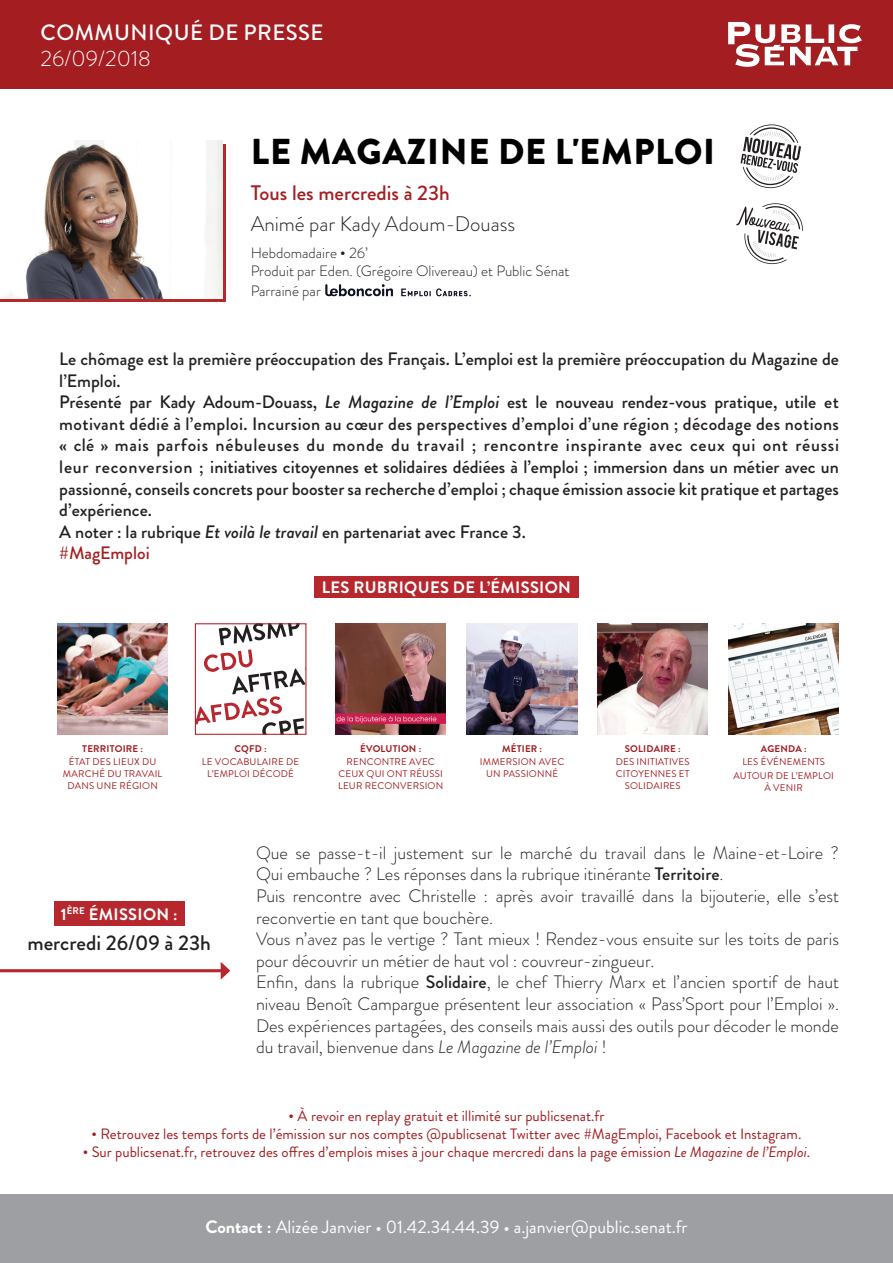
<style>
.page{position:relative;width:893px;height:1263px;background:#fff}
.page>*{position:absolute;margin:0;border:0;box-sizing:border-box;transform-origin:0 0}
.t1{font:900 36px "Brandon Grotesque";letter-spacing:.02em;color:#000}
.t2{font:500 22.2px "Brandon Grotesque";letter-spacing:.02em;color:#fff}
.t3{font:300 22.2px "Brandon Grotesque";color:#fff}
.t4{font:500 21.15px "Brandon Grotesque";color:#231f20}
.t5{font:300 21px "Brandon Grotesque";color:#231f20}
.t6{font:500 21px "Brandon Grotesque";color:#a41d21}
.t7{font:500 18px/21.6px "Brandon Grotesque";color:#231f20}
.t8{font:300 18px/21.6px "Brandon Grotesque";color:#231f20}
.t9{font:18px "Brandon Grotesque";color:#fff}
.t10{font:700 16.5px "Brandon Grotesque";letter-spacing:.02em;color:#fff}
.t11{font:15px "Brandon Grotesque";color:#a41d21}
.t12{font:300 15px/18px "Brandon Grotesque";color:#231f20}
.t13{font:9.75px/11.6px "Brandon Grotesque";letter-spacing:.02em;color:#a41d21;text-align:center}
.t14{font:700 9.75px "Brandon Grotesque";letter-spacing:.02em;color:#a41d21}
.s1{font-weight:500}
.s2{font-style:italic}
.s3{color:#a41d21}
.s4{font-weight:700}
</style>
<div class="page">
<div style="left:0;top:1195px;width:893px;height:68px;background:#9d9fa2"></div>
<img style="left:325px;top:284px;width:146px;height:13px">
<svg style="left:0;top:144px;width:226px;height:158px;background:#b94c51"></svg>
<img style="left:0;top:141px;width:222px;height:157px">
<div style="left:0;top:0;width:893px;height:89px;background:#a41d21"></div>
<svg style="left:728px;top:22px;width:134px;height:45px"></svg>
<div style="left:314px;top:577px;width:265px;height:21px;background:#b7282e"></div>
<svg style="left:740px;top:124px;width:61px;height:64px"></svg>
<div style="left:54px;top:901px;width:130px;height:25px;background:#b7282e"></div>
<hr style="left:0;top:969px;width:224px;height:3px;background:#b7282e">
<svg style="left:221px;top:962px;width:9px;height:18px"></svg>
<img style="left:467px;top:624px;width:110px;height:110px">
<img style="left:335px;top:624px;width:111px;height:110px">
<svg style="left:197px;top:625px;width:107px;height:108px"></svg>
<div style="left:195px;top:623px;width:111px;height:112px;border:1px solid #b7282e"></div>
<img style="left:57px;top:624px;width:111px;height:110px">
<img style="left:597px;top:624px;width:111px;height:110px">
<img style="left:728px;top:624px;width:111px;height:110px">
<svg style="left:736px;top:203px;width:67px;height:61px"></svg>
<p class="t2" style="left:41px;top:17px;width:285px">COMMUNIQUÉ DE PRESSE</p>
<p class="t3" style="left:40px;top:44px;width:112px">26/09/2018</p>
<h1 class="t1" style="left:251px;top:126px;width:466px">LE MAGAZINE DE L'EMPLOI</h1>
<p class="t6" style="left:251px;top:178px;width:201px">Tous les mercredis à 23h</p>
<p class="t5" style="left:251px;top:209px;width:266px">Animé par Kady Adoum-Douass</p>
<p class="t12" style="left:251px;top:244px;width:320px">Hebdomadaire <span class="s1">•</span> 26’<br>Produit par Eden. (Grégoire Olivereau) et Public Sénat</p>
<p class="t12" style="left:251px;top:281px;width:72px">Parrainé par</p>
<p class="t7" style="left:59px;top:348px;width:781px">Le chômage est la première préoccupation des Français. L’emploi est la première préoccupation du Magazine de l’Emploi.<br>Présenté par Kady Adoum-Douass, <span class="s2">Le Magazine de l’Emploi</span> est le nouveau rendez-vous pratique, utile et motivant dédié à l’emploi. Incursion au cœur des perspectives d’emploi d’une région ; décodage des notions « clé » mais parfois nébuleuses du monde du travail ; rencontre inspirante avec ceux qui ont réussi leur reconversion ; initiatives citoyennes et solidaires dédiées à l’emploi ; immersion dans un métier avec un passionné, conseils concrets pour booster sa recherche d’emploi ; chaque émission associe kit pratique et partages d’expérience.<br>A noter : la rubrique <span class="s2">Et voilà le travail</span> en partenariat avec France 3.<br><span class="s3">#MagEmploi</span></p>
<p class="t10" style="left:322px;top:576px;width:251px">LES RUBRIQUES DE L’ÉMISSION</p>
<p class="t14" style="left:82px;top:742px;width:62px">TERRITOIRE :</p>
<p class="t13" style="left:63px;top:756px;width:101px">ÉTAT DES LIEUX DU<br>MARCHÉ DU TRAVAIL<br>DANS UNE RÉGION</p>
<p class="t14" style="left:234px;top:742px;width:34px">CQFD :</p>
<p class="t13" style="left:202px;top:756px;width:99px">LE VOCABULAIRE DE<br>L’EMPLOI DÉCODÉ</p>
<p class="t14" style="left:360px;top:742px;width:63px">ÉVOLUTION :</p>
<p class="t13" style="left:338px;top:756px;width:107px">RENCONTRE AVEC<br>CEUX QUI ONT RÉUSSI<br>LEUR RECONVERSION</p>
<p class="t14" style="left:502px;top:742px;width:42px">MÉTIER :</p>
<p class="t13" style="left:480px;top:756px;width:86px">IMMERSION AVEC<br>UN PASSIONNÉ</p>
<p class="t14" style="left:625px;top:742px;width:58px">SOLIDAIRE :</p>
<p class="t13" style="left:616px;top:756px;width:75px">DES INITIATIVES<br>CITOYENNES ET<br>SOLIDAIRES</p>
<p class="t14" style="left:761px;top:742px;width:47px">AGENDA :</p>
<p class="t13" style="left:733px;top:755px;width:102px;line-height:13.5px">LES ÉVÉNEMENTS<br>AUTOUR DE L’EMPLOI</p>
<p class="t13" style="left:764px;top:781px;width:40px">À VENIR</p>
<p class="t10" style="left:61px;top:902px;width:118px">1<sup>ÈRE</sup> ÉMISSION :</p>
<p class="t4" style="left:27px;top:928px;width:185px">mercredi 26/09 à 23h</p>
<p class="t8" style="left:256px;top:842px;width:585px">Que se passe-t-il justement sur le marché du travail dans le Maine-et-Loire ?<br>Qui embauche ? Les réponses dans la rubrique itinérante <span class="s1">Territoire</span>.<br>Puis rencontre avec Christelle : après avoir travaillé dans la bijouterie, elle s’est reconvertie en tant que bouchère.<br>Vous n’avez pas le vertige ? Tant mieux ! Rendez-vous ensuite sur les toits de paris pour découvrir un métier de haut vol : couvreur-zingueur.<br>Enfin, dans la rubrique <span class="s1">Solidaire</span>, le chef Thierry Marx et l’ancien sportif de haut niveau Benoît Campargue présentent leur association « Pass’Sport pour l’Emploi ».<br>Des expériences partagées, des conseils mais aussi des outils pour décoder le monde du travail, bienvenue dans <span class="s2">Le Magazine de l’Emploi</span> !</p>
<p class="t11" style="left:289px;top:1106px;width:317px"><span class="s1">•</span> À revoir en replay gratuit et illimité sur publicsenat.fr</p>
<p class="t11" style="left:92px;top:1124px;width:711px"><span class="s1">•</span> Retrouvez les temps forts de l’émission sur nos comptes @publicsenat Twitter avec #MagEmploi, Facebook et Instagram.</p>
<p class="t11" style="left:83px;top:1142px;width:729px"><span class="s1">•</span> Sur publicsenat.fr, retrouvez des offres d’emplois mises à jour chaque mercredi dans la page émission <span class="s2">Le Magazine de l’Emploi</span>.</p>
<p class="t9" style="left:205px;top:1215px;width:484px"><span class="s4">Contact :</span> Alizée Janvier • 01.42.34.44.39 • a.janvier@public.senat.fr</p>
</div>
